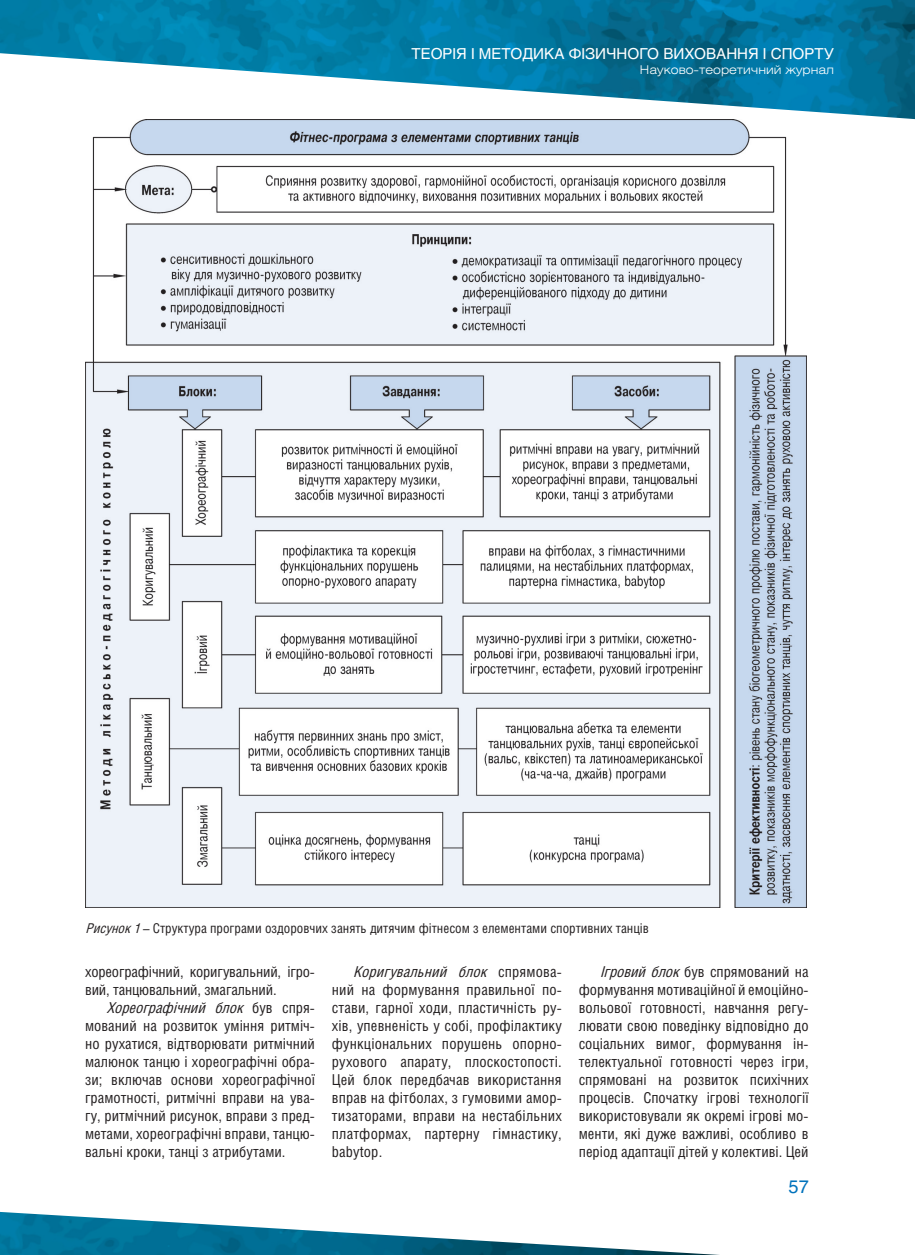
<style>
.page{position:relative;width:915px;height:1255px;background:#fff}
.page>*{position:absolute;margin:0;border:0;box-sizing:border-box;transform-origin:0 0}
.t1{font:18px "Helios C";color:#0072bc}
.t2{font:15px/18px "Helios Cond C";color:#231f20;text-align:justify}
.t3{font:15px "Helios C";color:#fff}
.t4{font:13.5px "Helios Cond C";color:#231f20}
.t5{font:12px "Helios Ext Light C";color:#fff}
.s1{font-style:italic}
</style>
<div class="page">
<img style="left:0;top:0;width:914px;height:119px">
<img style="left:0;top:1211px;width:703px;height:43px">
<img style="left:85px;top:119px;width:721px;height:788px">
<p class="t3" style="left:411px;top:44px;width:421px">Теорія і методика фізичного виховання і спорту</p>
<p class="t5" style="left:639px;top:62px;width:196px">Науково-теоретичний журнал</p>
<p class="t4" style="left:85px;top:919px;width:564px"><span class="s1">Рисунок1</span>– Структура програми оздоровчих занять дитячим фітнесом з елементами спортивних танців</p>
<p class="t2" style="left:85px;top:961px;width:231px">хореографічний, коригувальний, ігро&shy;вий, танцювальний, змагальний.</p>
<p class="t2" style="left:85px;top:997px;width:231px;text-indent:21px"><span class="s1">Хореографічний блок</span> б у в с п р я - мований на розвиток уміння ритміч&shy;но рухатися, відтворювати ритмічний малюнок танцю і хореографічні обра&shy;зи; включав основи хореографічної грамотності, ритмічні вправи на ува&shy;гу, ритмічний рисунок, вправи з пред&shy;метами, хореографічні вправи, танцю&shy;вальні кроки, танці з атрибутами.</p>
<p class="t2" style="left:332px;top:961px;width:231px;text-indent:21px"><span class="s1">Коригувальний блок</span> с п р я м о в а - ний на формування правильної по&shy;стави, гарної ходи, пластичність ру&shy;хів, упевненість у собі, профілактику функціональних порушень опорно&shy;рухового апарату, плоскостопості.<br>Цей блок передбачав використання вправ на фітболах, з гумовими амор&shy;тизаторами, вправи на нестабільних платформах, партерну гімнастику, babytop.</p>
<p class="t2" style="left:578px;top:961px;width:231px;text-indent:21px"><span class="s1">Ігровийблок</span>був спрямований на формування мотиваційної й емоційно&shy;вольової готовності, навчання регу&shy;лювати свою поведінку відповідно до соціальних вимог, формування ін&shy;телектуальної готовності через ігри, спрямовані на розвиток психічних процесів. Спочатку ігрові технології використовували як окремі ігрові мо&shy;менти, які дуже важливі, особливо в період адаптації дітей у колективі. Цей</p>
<p class="t1" style="left:788px;top:1175px;width:22px">57</p>
</div>
